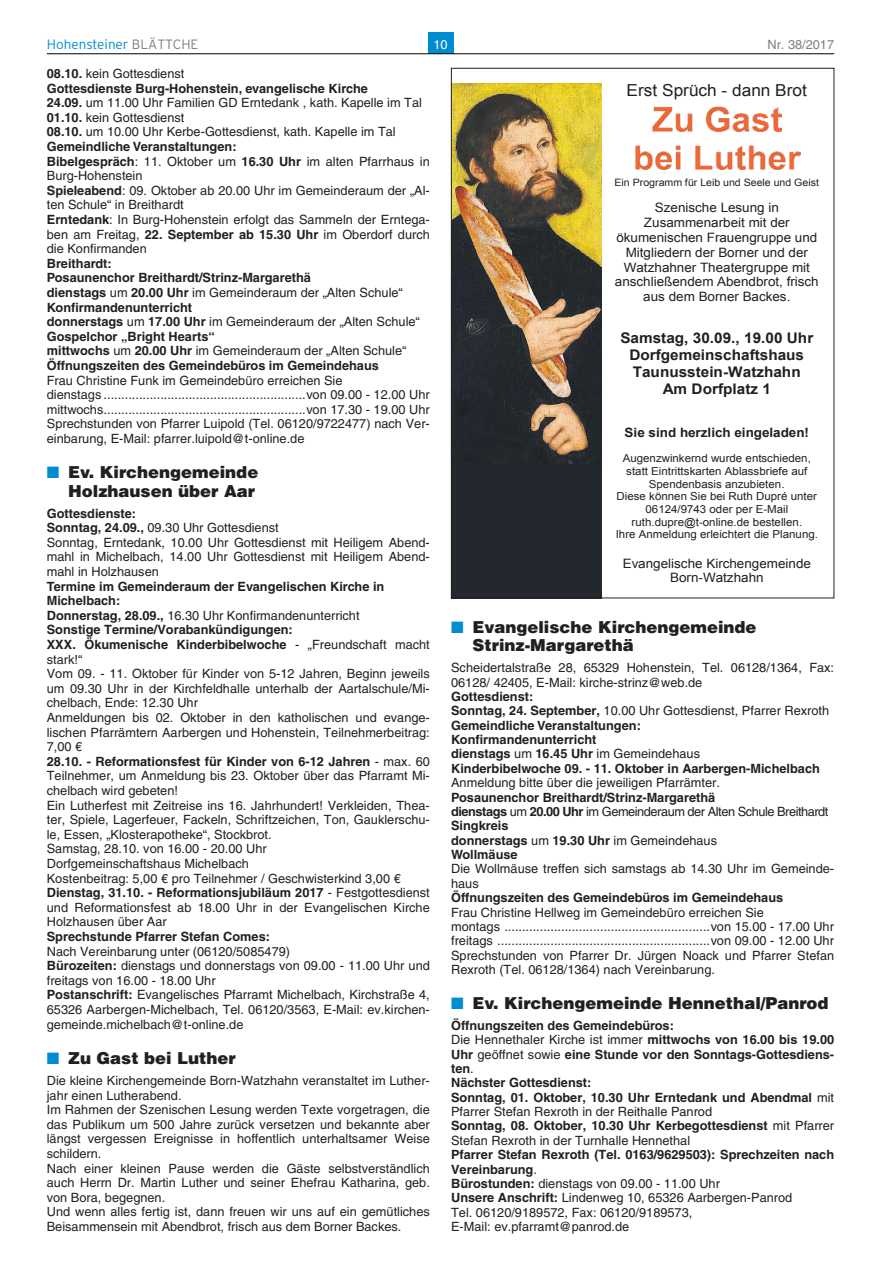
<style>
.page{position:relative;width:881px;height:1263px;background:#fff}
.page>*{position:absolute;margin:0;border:0;box-sizing:border-box;transform-origin:0 0}
.t1{font:900 16.5px/18.1px "Helvetica LT";color:#231f20}
.t2{font:16.5px "Arial";color:#231f20;scale:1.04 1}
.t3{font:700 14.7px/17px "Arial";color:#231f20;text-align:center;scale:1.04 1}
.t4{font:300 13.5px "Interstate";color:#008cd0}
.t5{font:12.9px/14.9px "Arial";color:#231f20;text-align:center;scale:1.04 1}
.t6{font:700 12.9px "Arial";color:#231f20;scale:1.04 1}
.t7{font:12.75px/14.5px "Helvetica LT";color:#231f20}
.t8{font:700 12.75px/14.4px "Helvetica LT";color:#231f20}
.t9{font:12.75px "Helvetica LT";color:#808080}
.t10{font:12.75px "Helvetica LT";color:#fff}
.t11{font:11.1px/12.8px "Arial";color:#231f20;text-align:center;scale:1.04 1}
.t12{font:10.2px "Arial";color:#231f20;scale:1.04 1}
.s1{color:#808080}
.s2{font-weight:700}
.s3{font-weight:400}
.s4{color:#008cd0}
</style>
<div class="page">
<div style="left:427px;top:32px;width:26px;height:22px;background:#008cd0"></div>
<hr style="left:47px;top:54px;width:786px;height:1px;background:#000">
<img style="left:453px;top:84px;width:148px;height:512px">
<img style="left:652px;top:107px;width:128px;height:25px">
<img style="left:635px;top:145px;width:165px;height:25px">
<p class="t4" style="left:47px;top:36px;width:153px">Hohensteiner <span class="s1">BlättcHe</span></p>
<p class="t10" style="left:433px;top:40px;width:16px">10</p>
<p class="t9" style="left:767px;top:40px;width:68px">Nr. 38/2017</p>
<p class="t2" style="left:626px;top:84px;width:175px">Erst Sprüch - dann Brot</p>
<p class="t7" style="left:47px;top:68px;width:384px"><span class="s2">08.10.</span> kein Gottesdienst<br><span class="s2">gottesdienste Burg-Hohenstein, evangelische kirche<br>24.09.</span> um 11.00 Uhr Familien GD Erntedank , kath. Kapelle im Tal <span class="s2">01.10.</span> kein Gottesdienst<br><span class="s2">08.10.</span> um 10.00 Uhr Kerbe-Gottesdienst, kath. Kapelle im Tal <span class="s2">gemeindliche Veranstaltungen:<br>Bibelgespräch</span>: 11. Oktober um <span class="s2">16.30 uhr</span> im alten Pfarrhaus in Burg-Hohenstein<br><span class="s2">Spieleabend</span>: 09. Oktober ab 20.00 Uhr im Gemeinderaum der „Al&shy;ten Schule“ in Breithardt<br><span class="s2">erntedank</span>: In Burg-Hohenstein erfolgt das Sammeln der Erntega&shy;ben am Freitag, <span class="s2">22. September ab 15.30 uhr</span> im Oberdorf durch die Konfirmanden</p>
<p class="t8" style="left:47px;top:256px;width:374px">Breithardt:<br>Posaunenchor Breithardt/Strinz-margarethä<br>dienstags <span class="s3">um</span> 20.00 uhr <span class="s3">im Gemeinderaum der „Alten Schule“ </span>konfirmandenunterricht<br>donnerstags <span class="s3">um</span> 17.00 uhr <span class="s3">im Gemeinderaum der „Alten Schule“ </span>gospelchor „Bright Hearts“<br>mittwochs <span class="s3">um</span> 20.00 uhr <span class="s3">im Gemeinderaum der „Alten Schule“ </span>Öffnungszeiten des gemeindebüros im gemeindehaus</p>
<p class="t7" style="left:47px;top:374px;width:384px">Frau Christine Funk im Gemeindebüro erreichen Sie<br>dienstags .........................................................von 09.00 - 12.00 Uhr mittwochs.........................................................von 17.30 - 19.00 Uhr Sprechstunden von Pfarrer Luipold (Tel. 06120/9722477) nach Ver&shy;einbarung, E-Mail: pfarrer.luipold@t-online.de</p>
<p class="t1" style="left:47px;top:463px;width:213px;text-align:right"><span class="s4">■</span> Ev. Kirchengemeinde<br>Holzhausen über Aar</p>
<p class="t7" style="left:47px;top:507px;width:384px"><span class="s2">gottesdienste:<br>Sonntag, 24.09.,</span> 09.30 Uhr Gottesdienst<br>Sonntag, Erntedank, 10.00 Uhr Gottesdienst mit Heiligem Abend&shy;mahl in Michelbach, 14.00 Uhr Gottesdienst mit Heiligem Abend&shy;mahl in Holzhausen</p>
<p class="t7" style="left:47px;top:580px;width:384px"><span class="s2">termine im gemeinderaum der evangelischen kirche in michelbach:<br>Donnerstag, 28.09.,</span> 16.30 Uhr Konfirmandenunterricht<br><span class="s2">Sonstige termine/Vorabankündigungen:<br>XXX. Ökumenische kinderbibelwoche</span> - „Freundschaft macht stark!“<br>Vom 09. - 11. Oktober für Kinder von 5-12 Jahren, Beginn jeweils um 09.30 Uhr in der Kirchfeldhalle unterhalb der Aartalschule/Mi&shy;chelbach, Ende: 12.30 Uhr<br>Anmeldungen bis 02. Oktober in den katholischen und evange&shy;lischen Pfarrämtern Aarbergen und Hohenstein, Teilnehmerbeitrag:<br>7,00 €<br><span class="s2">28.10. - reformationsfest für kinder von 6-12 Jahren</span> - max. 60<br>Teilnehmer, um Anmeldung bis 23. Oktober über das Pfarramt Mi&shy;chelbach wird gebeten!<br>Ein Lutherfest mit Zeitreise ins 16. Jahrhundert! Verkleiden, Thea&shy;ter, Spiele, Lagerfeuer, Fackeln, Schriftzeichen, Ton, Gauklerschu&shy;le, Essen, „Klosterapotheke“, Stockbrot.<br>Samstag, 28.10. von 16.00 - 20.00 Uhr<br>Dorfgemeinschaftshaus Michelbach<br>Kostenbeitrag: 5,00 € pro Teilnehmer / Geschwisterkind 3,00 € <span class="s2">Dienstag, 31.10. - reformationsjubiläum 2017</span> - Festgottesdienst und Reformationsfest ab 18.00 Uhr in der Evangelischen Kirche Holzhausen über Aar</p>
<p class="t8" style="left:47px;top:929px;width:225px">Sprechstunde Pfarrer Stefan Comes:</p>
<p class="t7" style="left:47px;top:945px;width:384px">Nach Vereinbarung unter (06120/5085479)<br><span class="s2">Bürozeiten:</span> dienstags und donnerstags von 09.00 - 11.00 Uhr und freitags von 16.00 - 18.00 Uhr<br><span class="s2">Postanschrift:</span> Evangelisches Pfarramt Michelbach, Kirchstraße 4, 65326 Aarbergen-Michelbach, Tel. 06120/3563, E-Mail: ev.kirchen&shy;gemeinde.michelbach@t-online.de</p>
<p class="t1" style="left:47px;top:1049px;width:190px"><span class="s4">■</span> Zu Gast bei Luther</p>
<p class="t7" style="left:47px;top:1075px;width:384px">Die kleine Kirchengemeinde Born-Watzhahn veranstaltet im Luther&shy;jahr einen Lutherabend.<br>Im Rahmen der Szenischen Lesung werden Texte vorgetragen, die das Publikum um 500 Jahre zurück versetzen und bekannte aber längst vergessen Ereignisse in hoffentlich unterhaltsamer Weise schildern.<br>Nach einer kleinen Pause werden die Gäste selbstverständlich auch Herrn Dr. Martin Luther und seiner Ehefrau Katharina, geb. von Bora, begegnen.<br>Und wenn alles fertig ist, dann freuen wir uns auf ein gemütliches Beisammensein mit Abendbrot, frisch aus dem Borner Backes.</p>
<p class="t12" style="left:614px;top:178px;width:198px">Ein Programm für Leib und Seele und Geist</p>
<p class="t5" style="left:614px;top:202px;width:197px">Szenische Lesung in<br>Zusammenarbeit mit der ökumenischen Frauengruppe und<br>Mitgliedern der Borner und der<br>Watzhahner Theatergruppe mit anschließendem Abendbrot, frisch aus dem Borner Backes.</p>
<p class="t3" style="left:620px;top:331px;width:187px">Samstag, 30.09., 19.00 Uhr<br>Dorfgemeinschaftshaus<br>Taunusstein-Watzhahn<br>Am Dorfplatz 1</p>
<p class="t6" style="left:624px;top:427px;width:179px">Sie sind herzlich eingeladen!</p>
<p class="t11" style="left:615px;top:453px;width:196px">Augenzwinkernd wurde entschieden, statt Eintrittskarten Ablassbriefe auf Spendenbasis anzubieten.<br>Diese können Sie bei Ruth Dupré unter 06124/9743 oder per E-Mail ruth.dupre@t-online.de bestellen.<br>Ihre Anmeldung erleichtert die Planung.</p>
<p class="t5" style="left:622px;top:557px;width:182px">Evangelische Kirchengemeinde<br>Born-Watzhahn</p>
<p class="t1" style="left:472px;top:618px;width:285px;text-indent:-21px"><span class="s4">■</span> Evangelische Kirchengemeinde<br>Strinz-Margarethä</p>
<p class="t7" style="left:451px;top:662px;width:384px">Scheidertalstraße 28, 65329 Hohenstein, Tel. 06128/1364, Fax:<br>06128/ 42405, E-Mail: kirche-strinz@web.de</p>
<p class="t8" style="left:451px;top:689px;width:379px">gottesdienst:<br>Sonntag, 24. September, <span class="s3">10.00 Uhr Gottesdienst, Pfarrer Rexroth </span>gemeindliche Veranstaltungen:<br>konfirmandenunterricht<br>dienstags <span class="s3">um</span> 16.45 uhr <span class="s3">im Gemeindehaus<br></span>kinderbibelwoche 09. - 11. oktober in aarbergen-michelbach</p>
<p class="t7" style="left:451px;top:777px;width:270px">Anmeldung bitte über die jeweiligen Pfarrämter.</p>
<p class="t8" style="left:451px;top:790px;width:379px">Posaunenchor Breithardt/Strinz-margarethä<br>dienstags <span class="s3">um</span> 20.00 uhr <span class="s3">im Gemeinderaum der Alten Schule Breithardt </span>Singkreis<br>donnerstags <span class="s3">um</span> 19.30 uhr <span class="s3">im Gemeindehaus<br></span>Wollmäuse</p>
<p class="t7" style="left:451px;top:863px;width:384px">Die Wollmäuse treffen sich samstags ab 14.30 Uhr im Gemeinde&shy;haus</p>
<p class="t8" style="left:451px;top:890px;width:333px">Öffnungszeiten des gemeindebüros im gemeindehaus</p>
<p class="t7" style="left:451px;top:906px;width:384px">Frau Christine Hellweg im Gemeindebüro erreichen Sie<br>montags ..........................................................von 15.00 - 17.00 Uhr freitags ............................................................von 09.00 - 12.00 Uhr Sprechstunden von Pfarrer Dr. Jürgen Noack und Pfarrer Stefan Rexroth (Tel. 06128/1364) nach Vereinbarung.</p>
<p class="t1" style="left:451px;top:994px;width:378px"><span class="s4">■</span> Ev. Kirchengemeinde Hennethal/Panrod</p>
<p class="t8" style="left:451px;top:1018px;width:384px">Öffnungszeiten des gemeindebüros:<br><span class="s3">Die Hennethaler Kirche ist immer</span> mittwochs von 16.00 bis 19.00 uhr <span class="s3">geöffnet sowie</span> eine Stunde vor den Sonntags-gottesdiens&shy;ten<span class="s3">.<br></span>nächster gottesdienst:<br>Sonntag, 01. oktober, 10.30 uhr erntedank und abendmal <span class="s3">mit Pfarrer Stefan Rexroth in der Reithalle Panrod<br></span>Sonntag, 08. oktober, 10.30 uhr kerbegottesdienst <span class="s3">mit Pfarrer Stefan Rexroth in der Turnhalle Hennethal</span></p>
<p class="t7" style="left:451px;top:1149px;width:384px"><span class="s2">Pfarrer Stefan rexroth (tel. 0163/9629503): Sprechzeiten nach Vereinbarung</span>.<br><span class="s2">Bürostunden:</span> dienstags von 09.00 - 11.00 Uhr<br><span class="s2">unsere anschrift:</span> Lindenweg 10, 65326 Aarbergen-Panrod<br>Tel. 06120/9189572, Fax: 06120/9189573,<br>E-Mail: ev.pfarramt@panrod.de</p>
</div>
